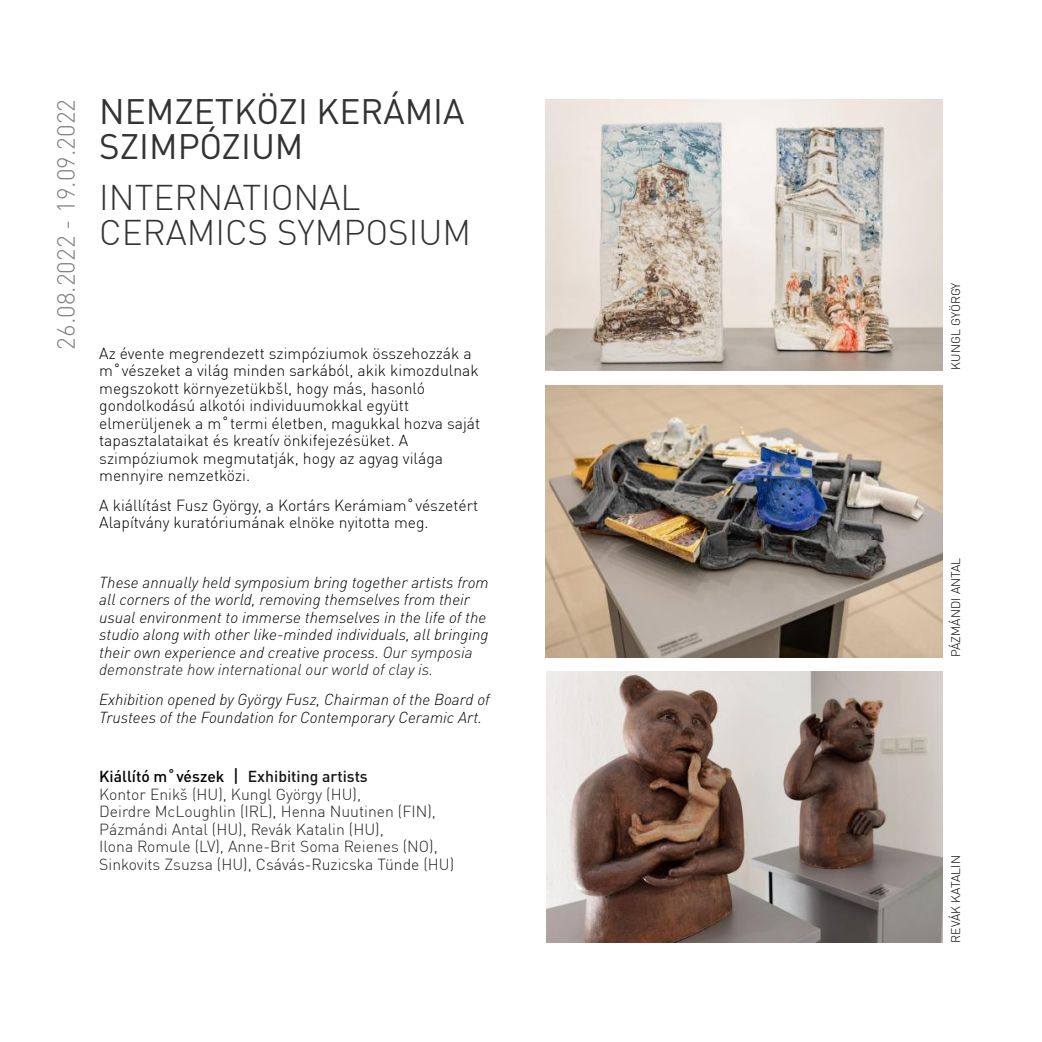
<style>
.page{position:relative;width:1042px;height:1042px;background:#fff}
.page>*{position:absolute;margin:0;border:0;box-sizing:border-box;transform-origin:0 0}
.t1{font:300 35px/35px "DIN Pro";color:#333}
.t2{font:35px/35px "DIN Pro";color:#333}
.t3{font:300 24.5px "DIN Pro";color:#808080}
.t4{font:300 15.75px/17.5px "DIN Pro";color:#000}
.t5{font:italic 300 15.75px/17.5px "DIN Pro";color:#000}
.t6{font:300 15.75px/17.5px "DIN Pro";color:#232323}
.t7{font:300 12.25px "DIN Pro";color:#000}
.s1{color:#141413}
.s2{font-weight:500;color:#000}
.s3{font-family:"Hiragino Sans W5";font-weight:400;color:#000}
.s4{font-weight:500;color:#141413}
.s5{color:#1a1a1a}
</style>
<div class="page">
<img style="left:546px;top:385px;width:397px;height:272px">
<img style="left:546px;top:671px;width:397px;height:271px">
<img style="left:546px;top:99px;width:397px;height:271px">
<h2 class="t3" style="left:56px;top:350px;width:252px;rotate:-90deg">26.08.2022 - 19.09.2022</h2>
<h1 class="t2" style="left:99px;top:98px;width:367px">NEMZETKÖZI KERÁMIA<br>SZIMPÓZIUM</h1>
<h1 class="t1" style="left:99px;top:183px;width:373px">INTERNATIONAL<br>CERAMICS SYMPOSIUM</h1>
<p class="t4" style="left:99px;top:346px;width:383px">Az évente megrendezett szimpóziumok összehozzák a m˚vészeket a világ minden sarkából, akik kimozdulnak megszokott környezetükbšl, hogy más, hasonló gondolkodású alkotói individuumokkal együtt elmerüljenek a m˚termi életben, magukkal hozva saját tapasztalataikat és kreatív önkifejezésüket. A szimpóziumok megmutatják, hogy az agyag világa mennyire nemzetközi.</p>
<p class="t4" style="left:99px;top:498px;width:380px">A kiállítást Fusz György, a Kortárs Kerámiam˚vészetért<br>Alapítvány kuratóriumának elnöke nyitotta meg.</p>
<p class="t5" style="left:99px;top:575px;width:391px">These annually held symposium bring together artists from all corners of the world, removing themselves from their usual environment to immerse themselves in the life of the studio along with other like-minded individuals, all bringing their own experience and creative process. <span class="s1">Our symposia demonstrate how international our world of clay is.</span></p>
<p class="t5" style="left:99px;top:692px;width:392px">Exhibition opened by György Fusz, Chairman of the Board of<br>Trustees of the Foundation for Contemporary Ceramic Art.</p>
<p class="t6" style="left:99px;top:769px;width:356px"><span class="s2">Kiállító m˚vészek</span> <span class="s3">⎜</span> <span class="s4">Exhibiting artists<br></span>Kontor Enikš (HU), Kungl György (HU),<br>Deirdre McLoughlin (IRL), Henna Nuutinen (FIN), Pázmándi Antal (HU), Revák Katalin (HU),<br>Ilona Romule (LV), Anne-Brit Soma Reienes (NO), Sinkovits Zsuzsa (HU), <span class="s5">Csávás-Ruzicska Tünde</span> (HU)</p>
<p class="t7" style="left:951px;top:370px;width:89px;rotate:-90deg">KUNGL GYÖRGY</p>
<p class="t7" style="left:951px;top:657px;width:101px;rotate:-90deg">PÁZMÁNDI ANTAL</p>
<p class="t7" style="left:951px;top:943px;width:89px;rotate:-90deg">REVÁK KATALIN</p>
</div>
